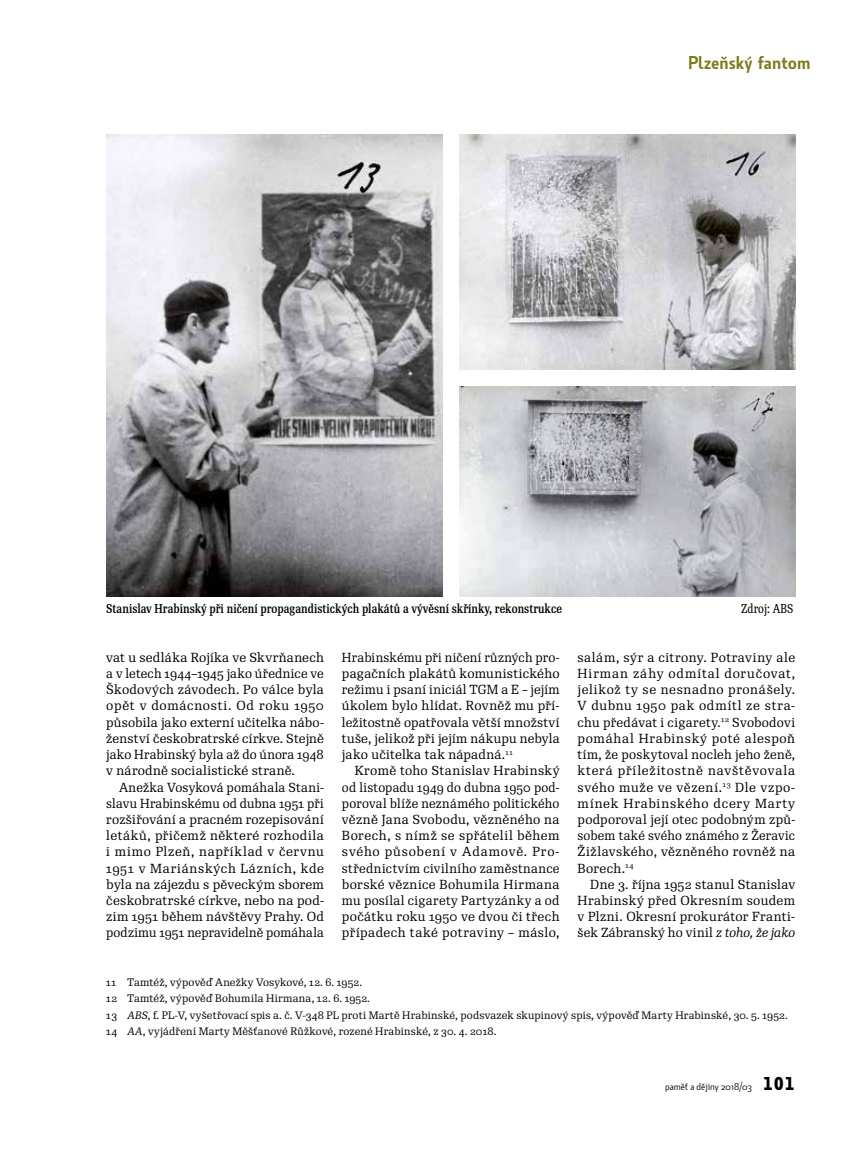
<style>
.page{position:relative;width:859px;height:1149px;background:#fff}
.page>*{position:absolute;margin:0;border:0;box-sizing:border-box;transform-origin:0 0}
.t1{font:600 18px "Botanika Std";color:#7d7a1a}
.t2{font:12.75px/16.2px "Re Public Std";letter-spacing:.025em;color:#000;text-align:justify}
.t3{font:12.75px/16.2px "Re Public Std";letter-spacing:.025em;color:#000;text-align:justify;scale:.96 1}
.t4{font:500 12.45px "Re Public Std Cond";color:#000}
.t5{font:12.45px "Re Public Std Cond";letter-spacing:.005em;color:#000}
.t6{font:10.5px/16.2px "Re Public Std";letter-spacing:.015em;color:#000}
.t7{font:9.75px "Botanika Std";color:#000}
.s1{font-style:italic}
.s2{font-family:"Botanika Mono";font-weight:700;font-size:18px}
</style>
<div class="page">
<img style="left:106px;top:135px;width:336px;height:461px">
<img style="left:459px;top:135px;width:336px;height:235px">
<img style="left:459px;top:386px;width:336px;height:210px">
<h1 class="t1" style="left:688px;top:51px;width:124px">Plzeňský fantom</h1>
<p class="t4" style="left:106px;top:600px;width:457px">Stanislav Hrabinský při ničení propagandistických plakátů a vývěsní skřínky, rekonstrukce</p>
<p class="t5" style="left:741px;top:600px;width:54px">Zdroj: ABS</p>
<p class="t2" style="left:106px;top:649px;width:219px">vat u sedláka Rojíka ve Skvrňanech a v letech 1944–1945 jako úřednice ve Škodových závodech. Po válce byla opět v domácnosti. Od roku 1950 působila jako externí učitelka nábo&shy;ženství českobratrské církve. Stejně jako Hrabinský byla až do února 1948 v národně socialistické straně.</p>
<p class="t2" style="left:106px;top:778px;width:219px;text-indent:13px">Anežka Vosyková pomáhala Stani&shy;slavu Hrabinskému od dubna 1951 při rozšiřování a pracném rozepisování letáků, přičemž některé rozhodila i mimo Plzeň, například v červnu 1951 v Mariánských Lázních, kde byla na zájezdu s pěveckým sborem českobratrské církve, nebo na pod&shy;zim 1951 během návštěvy Prahy. Od podzimu 1951 nepravidelně pomáhala</p>
<p class="t3" style="left:342px;top:649px;width:228px">Hrabinskému při ničení různých pro&shy;pagačních plakátů komunistického režimu i psaní iniciál TGM a E <span class="s1">–</span> jejím úkolem bylo hlídat. Rovněž mu pří&shy;ležitostně opatřovala větší množství tuše, jelikož při jejím nákupu nebyla jako učitelka tak nápadná.<sup>11</sup></p>
<p class="t2" style="left:342px;top:762px;width:219px;text-indent:13px">Kromě toho Stanislav Hrabinský od listopadu 1949 do dubna 1950 pod&shy;poroval blíže neznámého politického vězně Jana Svobodu, vězněného na Borech, s nímž se spřátelil během svého působení v Adamově. Pro&shy;střednictvím civilního zaměstnance borské věznice Bohumila Hirmana mu posílal cigarety Partyzánky a od počátku roku 1950 ve dvou či třech případech také potraviny – máslo,</p>
<p class="t2" style="left:578px;top:649px;width:219px">salám, sýr a citrony. Potraviny ale Hirman záhy odmítal doručovat, jelikož ty se nesnadno pronášely.<br>V dubnu 1950 pak odmítl ze stra&shy;chu předávat i cigarety.<sup>12</sup> Svobodovi pomáhal Hrabinský poté alespoň tím, že poskytoval nocleh jeho ženě, která příležitostně navštěvovala svého muže ve vězení.<sup>13</sup> Dle vzpo&shy;mínek Hrabinského dcery Marty podporoval její otec podobným způ&shy;sobem také svého známého z Žeravic Žižlavského, vězněného rovněž na Borech.<sup>14</sup></p>
<p class="t2" style="left:578px;top:876px;width:219px;text-indent:13px">Dne 3. října 1952 stanul Stanislav Hrabinský před Okresním soudem v Plzni. Okresní prokurátor Franti&shy;šek Zábranský ho vinil <span class="s1">z toho, že jako</span></p>
<p class="t6" style="left:106px;top:974px;width:683px">11 Tamtéž, výpověď Anežky Vosykové, 12. 6. 1952.<br>12 Tamtéž, výpověď Bohumila Hirmana, 12. 6. 1952.<br>13 <span class="s1">ABS</span>, f. PL-V, vyšetřovací spis a. č. V-348 PL proti Martě Hrabinské, podsvazek skupinový spis, výpověď Marty Hrabinské, 30. 5. 1952.<br>14 <span class="s1">AA</span>, vyjádření Marty Měšťanové Růžkové, rozené Hrabinské, z 30. 4. 2018.</p>
<p class="t7" style="left:665px;top:1080px;width:132px">paměť a dějiny 2018/03 <span class="s2">101</span></p>
</div>
